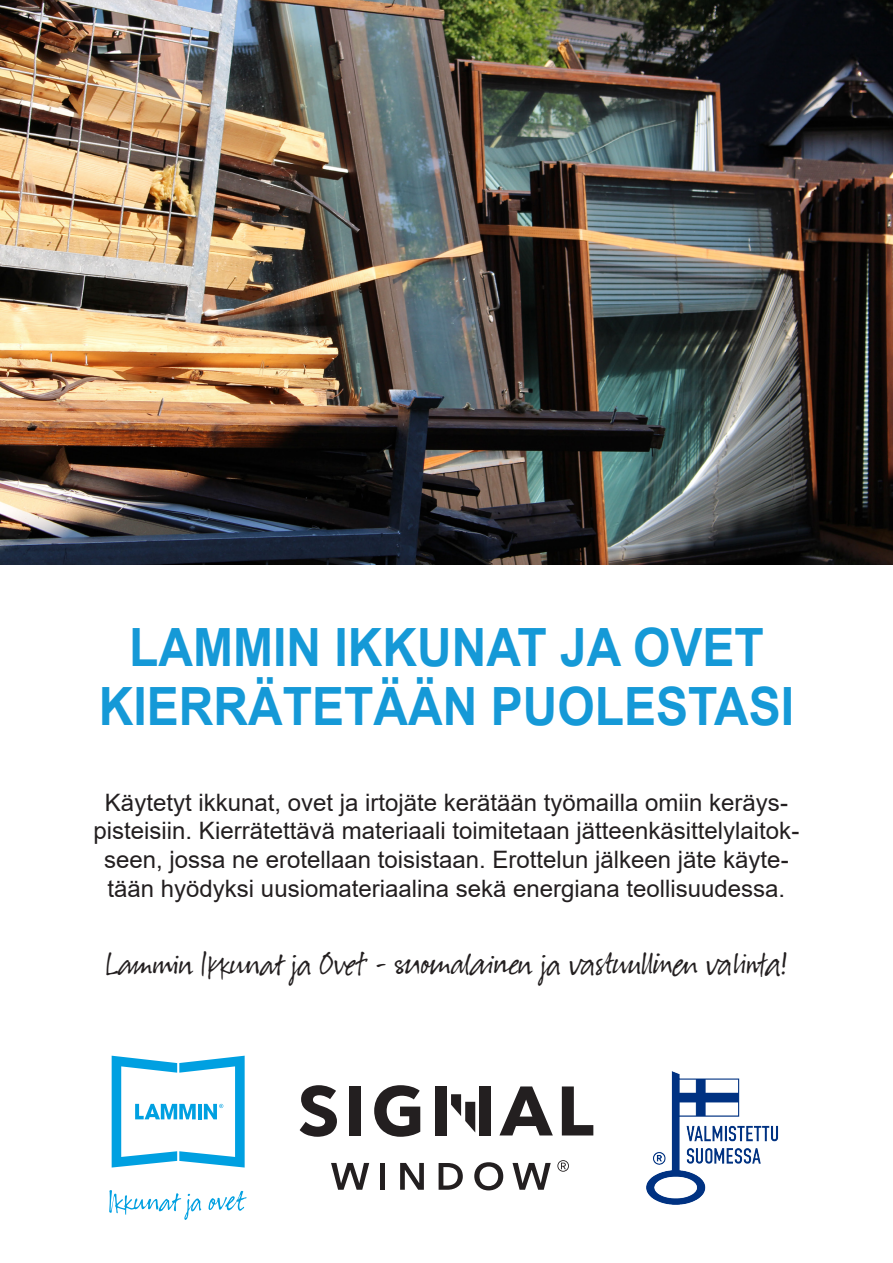
<style>
.page{position:relative;width:893px;height:1263px;background:#fff}
.page>*{position:absolute;margin:0;border:0;box-sizing:border-box;transform-origin:0 0}
.t1{font:700 52.8px/58.5px "Arial";color:#1599d7;text-align:center;scale:.91 1}
.t2{font:39px "Suomi Hand Script";color:#231f20}
.t3{font:24px/28.8px "Arial";color:#231f20;text-align:center}
</style>
<div class="page">
<img style="left:0;top:0;width:893px;height:564px">
<svg style="left:109px;top:1190px;width:92px;height:30px"></svg>
<svg style="left:209px;top:1191px;width:38px;height:20px"></svg>
<svg style="left:112px;top:1056px;width:133px;height:111px"></svg>
<svg style="left:562px;top:1086px;width:31px;height:49px"></svg>
<svg style="left:499px;top:1086px;width:54px;height:49px"></svg>
<svg style="left:374px;top:1085px;width:46px;height:52px"></svg>
<div style="left:349px;top:1086px;width:12px;height:49px;background:#231f20"></div>
<svg style="left:300px;top:1085px;width:37px;height:52px"></svg>
<div style="left:436px;top:1086px;width:11px;height:49px;background:#231f20"></div>
<div style="left:479px;top:1086px;width:12px;height:49px;background:#231f20"></div>
<svg style="left:451px;top:1094px;width:24px;height:38px"></svg>
<svg style="left:400px;top:1163px;width:24px;height:27px"></svg>
<hr style="left:381px;top:1163px;width:4px;height:27px;background:#231f20">
<svg style="left:331px;top:1163px;width:38px;height:27px"></svg>
<svg style="left:512px;top:1163px;width:39px;height:27px"></svg>
<svg style="left:474px;top:1162px;width:29px;height:28px"></svg>
<svg style="left:439px;top:1163px;width:24px;height:27px"></svg>
<svg style="left:557px;top:1160px;width:12px;height:12px"></svg>
<img style="left:646px;top:1071px;width:133px;height:133px">
<h1 class="t1" style="left:99px;top:619px;width:765px">LAMMIN IKKUNAT JA OVET<br>KIERRÄTETÄÄN PUOLESTASI</h1>
<p class="t3" style="left:94px;top:787px;width:707px">Käytetyt ikkunat, ovet ja irtojäte kerätään työmailla omiin keräys&shy;pisteisiin. Kierrätettävä materiaali toimitetaan jätteenkäsittelylaitok&shy;seen, jossa ne erotellaan toisistaan. Erottelun jälkeen jäte käyte&shy;tään hyödyksi uusiomateriaalina sekä energiana teollisuudessa.</p>
<h2 class="t2" style="left:106px;top:944px;width:683px">Lammin Ikkunat ja Ovet - suomalainen ja vastuullinen valinta!</h2>
</div>
